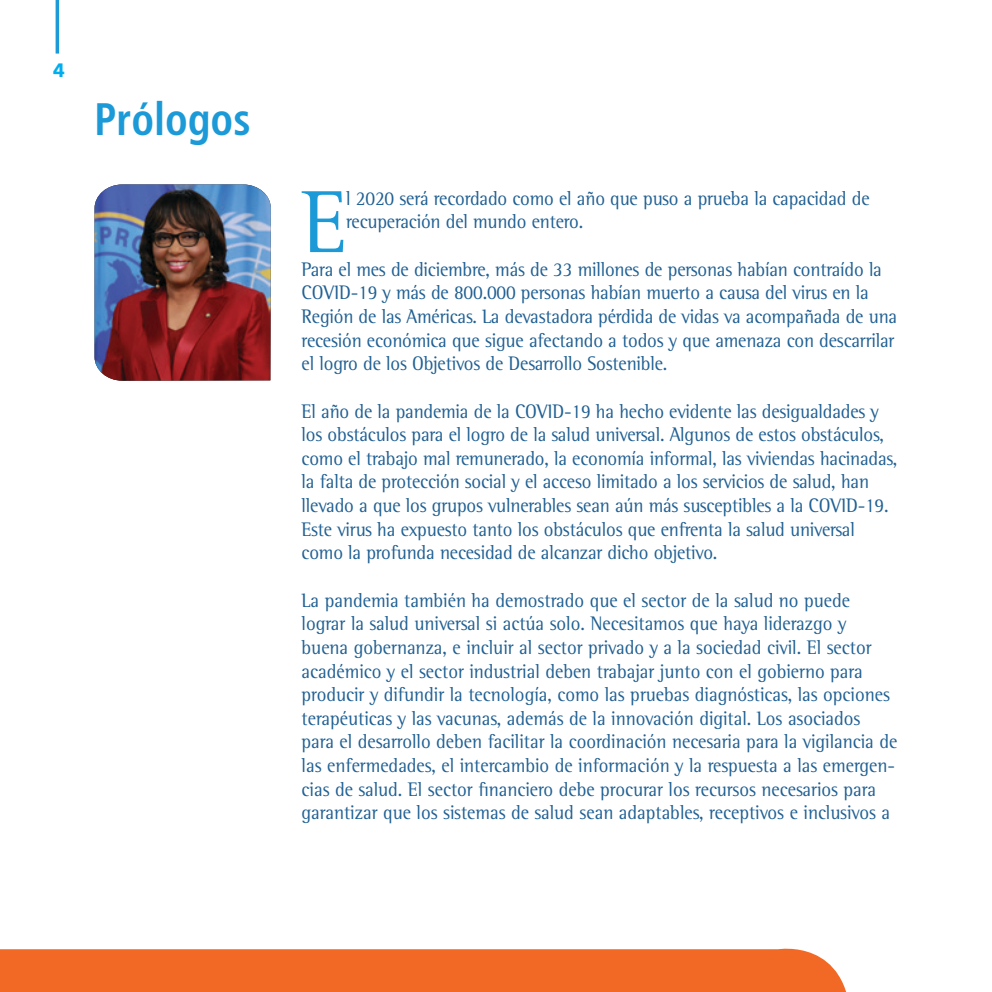
<style>
.page{position:relative;width:992px;height:992px;background:#fff}
.page>*{position:absolute;margin:0;border:0;box-sizing:border-box;transform-origin:0 0}
.Forward_Text{font:90.3px "Rotis Semi Serif";color:#1b9ad7;scale:.93 1}
.Titulares{font:700 condensed 45.5px "Frutiger";color:#1b9ad7;scale:.93 1}
.t1{font:700 21px "Klavika";color:#00aeef}
.Forward_Text-2{font:20.12px/23.6px "Rotis Semi Serif";letter-spacing:-.01em;color:#206093;scale:.93 1}
</style>
<div class="page">
<div style="left:0;top:948px;width:846px;height:44px;background:#f26825"></div>
<hr style="left:56px;top:0;width:3px;height:54px;background:#1b9ad7">
<img style="left:94px;top:184px;width:177px;height:197px">
<p class="t1" style="left:53px;top:58px;width:13px">4</p>
<p class="Titulares" style="left:94px;top:92px;width:169px">Prólogos</p>
<p class="Forward_Text" style="left:302px;top:169px;width:50px">E</p>
<p class="Forward_Text-2" style="left:346px;top:186px;width:564px">l 2020 será recordado como el año que puso a prueba la capacidad de recuperación del mundo entero.</p>
<p class="Forward_Text-2" style="left:302px;top:257px;width:642px">Para el mes de diciembre, más de 33 millones de personas habían contraído la COVID-19 y más de 800.000 personas habían muerto a causa del virus en la Región de las Américas. La devastadora pérdida de vidas va acompañada de una recesión económica que sigue afectando a todos y que amenaza con descarrilar el logro de los Objetivos de Desarrollo Sostenible.</p>
<p class="Forward_Text-2" style="left:302px;top:399px;width:642px">El año de la pandemia de la COVID-19 ha hecho evidente las desigualdades y los obstáculos para el logro de la salud universal. Algunos de estos obstáculos, como el trabajo mal remunerado, la economía informal, las viviendas hacinadas, la falta de protección social y el acceso limitado a los servicios de salud, han llevado a que los grupos vulnerables sean aún más susceptibles a la COVID-19.<br>Este virus ha expuesto tanto los obstáculos que enfrenta la salud universal como la profunda necesidad de alcanzar dicho objetivo.</p>
<p class="Forward_Text-2" style="left:302px;top:588px;width:642px">La pandemia también ha demostrado que el sector de la salud no puede lograr la salud universal si actúa solo. Necesitamos que haya liderazgo y buena gobernanza, e incluir al sector privado y a la sociedad civil. El sector académico y el sector industrial deben trabajar junto con el gobierno para producir y difundir la tecnología, como las pruebas diagnósticas, las opciones terapéuticas y las vacunas, además de la innovación digital. Los asociados para el desarrollo deben facilitar la coordinación necesaria para la vigilancia de las enfermedades, el intercambio de información y la respuesta a las emergen&shy;cias de salud. El sector financiero debe procurar los recursos necesarios para garantizar que los sistemas de salud sean adaptables, receptivos e inclusivos a</p>
</div>
